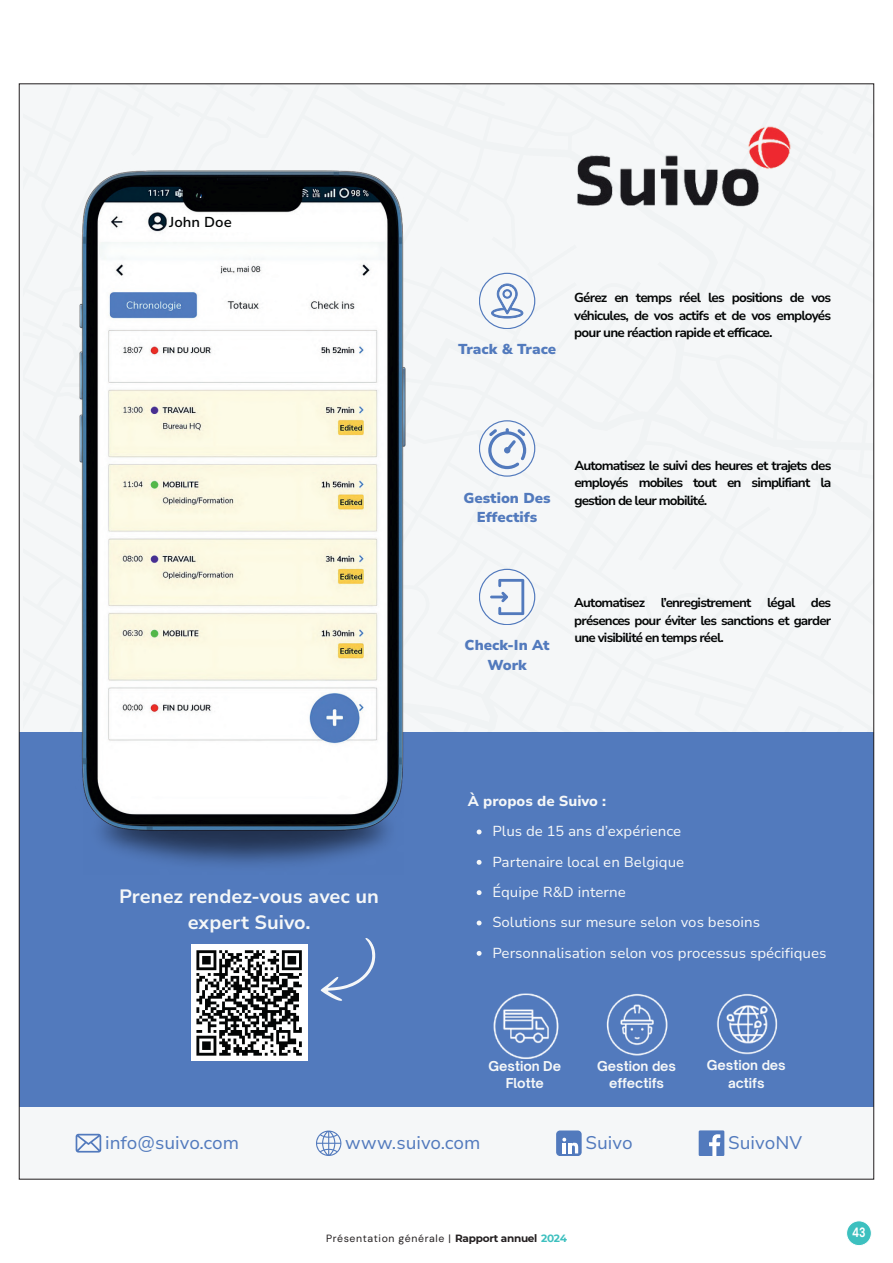
<style>
.page{position:relative;width:893px;height:1263px;background:#fff}
.page>*{position:absolute;margin:0;border:0;box-sizing:border-box;transform-origin:0 0}
.t1{font:700 19.2px/26.4px "Nunito Sans 10 pt";color:#f5f7f8;text-align:center}
.t2{font:18.3px "Nunito Sans 10 pt";color:#527abd}
.t3{font:14.4px/30.3px "Nunito Sans 10 pt";color:#f5f7f8}
.t4{font:900 14.4px/19.5px "Nunito Sans 10 pt";color:#527abd;text-align:center}
.t5{font:800 14.4px "Nunito Sans 10 pt";color:#f5f7f8}
.t6{font:600 14.4px "Nunito Sans 10 pt";color:#030505}
.t7{font:700 13.5px "DM Sans";color:#fff;scale:.8 1}
.t8{font:700 13.05px/17.5px "Nunito Sans 10 pt";letter-spacing:-.07em;color:#030505;text-align:justify}
.t9{font:700 13.05px/17.5px "Open Sauce One";color:#f5f7f8;text-align:center}
.t10{font:700 12.9px/17.5px "Nunito Sans 10 pt";letter-spacing:-.06em;color:#030505;text-align:justify}
.t11{font:10.5px "DM Sans";letter-spacing:.06em;color:#231f20}
.s1{font-family:"Montserrat";font-weight:700}
.s2{font-family:"Montserrat";font-weight:700;color:#3dc0bf}
</style>
<div class="page">
<div style="left:19px;top:732px;width:855px;height:447px;background:#527abd"></div>
<div style="left:19px;top:1107px;width:855px;height:72px;background:#f5f7f8"></div>
<img style="left:717px;top:993px;width:61px;height:62px">
<img style="left:493px;top:993px;width:66px;height:66px">
<img style="left:606px;top:993px;width:62px;height:63px">
<div style="left:23px;top:86px;width:849px;height:646px;background:#f5f7f8"></div>
<img style="left:556px;top:117px;width:245px;height:103px">
<svg style="left:316px;top:1130px;width:25px;height:26px"></svg>
<div style="left:556px;top:1130px;width:26px;height:26px;background:#527abd;border-radius:4px"></div>
<svg style="left:562px;top:1138px;width:16px;height:15px"></svg>
<div style="left:699px;top:1130px;width:25px;height:26px;background:#527abd"></div>
<svg style="left:709px;top:1134px;width:11px;height:22px"></svg>
<svg style="left:479px;top:569px;width:56px;height:56px"></svg>
<div style="left:480px;top:570px;width:54px;height:54px;background:#f5f7f8;border-radius:27px"></div>
<svg style="left:490px;top:579px;width:34px;height:36px"></svg>
<svg style="left:479px;top:273px;width:56px;height:56px"></svg>
<div style="left:480px;top:274px;width:54px;height:54px;background:#f5f7f8;border-radius:27px"></div>
<svg style="left:491px;top:283px;width:32px;height:36px"></svg>
<svg style="left:479px;top:420px;width:56px;height:57px"></svg>
<div style="left:480px;top:421px;width:54px;height:54px;background:#f5f7f8;border-radius:27px"></div>
<svg style="left:488px;top:428px;width:38px;height:41px"></svg>
<svg style="left:321px;top:938px;width:55px;height:63px"></svg>
<svg style="left:76px;top:1134px;width:25px;height:18px"></svg>
<svg style="left:477px;top:829px;width:5px;height:5px"></svg>
<svg style="left:477px;top:860px;width:5px;height:5px"></svg>
<svg style="left:477px;top:890px;width:5px;height:5px"></svg>
<svg style="left:477px;top:920px;width:5px;height:5px"></svg>
<svg style="left:477px;top:951px;width:5px;height:5px"></svg>
<img style="left:48px;top:138px;width:389px;height:726px">
<div style="left:169px;top:215px;width:130px;height:17px;background:#fff"></div>
<div style="left:191px;top:944px;width:117px;height:117px;background:#fff"></div>
<svg style="left:196px;top:950px;width:106px;height:106px"></svg>
<div style="left:847px;top:1221px;width:24px;height:24px;background:#3dc0bf;border-radius:50%"></div>
<div style="left:846px;top:1220px;width:26px;height:26px;border:1px solid #fff;border-radius:50%"></div>
<p class="t6" style="left:169px;top:212px;width:64px">John Doe</p>
<p class="t4" style="left:458px;top:339px;width:100px">Track &amp; Trace</p>
<p class="t8" style="left:574px;top:288px;width:258px">Gérez en temps réel les positions de vos véhicules, de vos actifs et de vos employés pour une réaction rapide et efficace.</p>
<p class="t4" style="left:463px;top:487px;width:89px">Gestion Des<br>Effectifs</p>
<p class="t8" style="left:574px;top:456px;width:259px">Automatisez le suivi des heures et trajets des employés mobiles tout en simplifiant la gestion de leur mobilité.</p>
<p class="t4" style="left:465px;top:635px;width:87px">Check-In At<br>Work</p>
<p class="t10" style="left:574px;top:593px;width:259px">Automatisez l’enregistrement légal des présences pour éviter les sanctions et garder une visibilité en temps réel.</p>
<h1 class="t1" style="left:119px;top:882px;width:262px">Prenez rendez-vous avec un expert Suivo.</h1>
<p class="t5" style="left:468px;top:791px;width:140px">À propos de Suivo :</p>
<p class="t3" style="left:492px;top:816px;width:336px">Plus de 15 ans d’expérience<br>Partenaire local en Belgique<br>Équipe R&amp;D interne<br>Solutions sur mesure selon vos besoins Personnalisation selon vos processus spécifiques</p>
<h2 class="t2" style="left:105px;top:1130px;width:136px">info@suivo.com</h2>
<p class="t9" style="left:488px;top:1056px;width:74px">Gestion De<br>Flotte</p>
<p class="t9" style="left:597px;top:1056px;width:80px">Gestion des effectifs</p>
<p class="t9" style="left:707px;top:1056px;width:80px">Gestion des actifs</p>
<h2 class="t2" style="left:345px;top:1130px;width:137px">www.suivo.com</h2>
<h2 class="t2" style="left:586px;top:1130px;width:49px">Suivo</h2>
<h2 class="t2" style="left:728px;top:1130px;width:75px">SuivoNV</h2>
<p class="t11" style="left:326px;top:1231px;width:242px">Présentation générale | <span class="s1">Rapport annuel</span> <span class="s2">2024</span></p>
<p class="t7" style="left:852px;top:1223px;width:18px">43</p>
</div>
